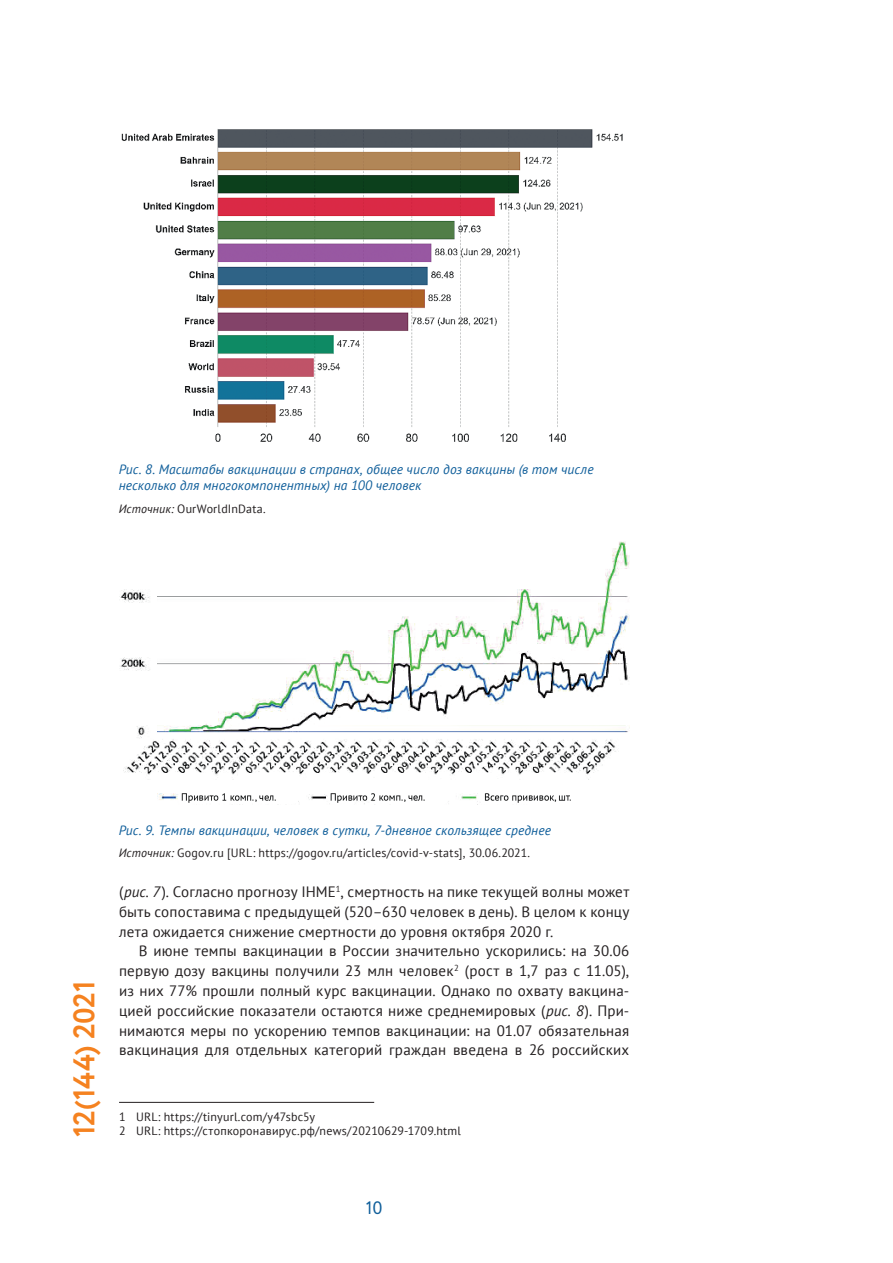
<style>
.page{position:relative;width:893px;height:1263px;background:#fff}
.page>*{position:absolute;margin:0;border:0;box-sizing:border-box;transform-origin:0 0}
.t1{font:700 30px "Circe";letter-spacing:-.01em;color:#f58220}
.t2{font:18px "Circe";color:#0f5e9a}
.t3{font:15px/19.8px "PT Sans";letter-spacing:.015em;color:#231f20;text-align:justify}
.t4{font:italic 13.5px/16.2px "PT Sans";letter-spacing:.005em;color:#0f5e9a}
.t5{font:12px/14.4px "PT Sans";letter-spacing:.015em;color:#231f20}
.s1{font-style:italic}
</style>
<div class="page">
<hr style="left:119px;top:1102px;width:255px;height:1px;background:#231f20">
<img style="left:121px;top:129px;width:502px;height:313px">
<img style="left:119px;top:541px;width:510px;height:264px">
<p class="t4" style="left:119px;top:461px;width:476px">Рис. 8. Масштабы вакцинации в странах, общее число доз вакцины (в том числе несколько для многокомпонентных) на 100 человек</p>
<p class="t5" style="left:119px;top:502px;width:148px"><span class="s1">Источник:</span> OurWorldInData.</p>
<h1 class="t1" style="left:64px;top:1137px;width:158px;rotate:-90deg">12(144) 2021</h1>
<p class="t4" style="left:119px;top:821px;width:434px">Рис. 9. Темпы вакцинации, человек в сутки, 7-дневное скользящее среднее</p>
<p class="t5" style="left:119px;top:846px;width:413px"><span class="s1">Источник:</span> Gogov.ru [URL: https://gogov.ru/articles/covid-v-stats], 30.06.2021.</p>
<p class="t3" style="left:119px;top:881px;width:512px">(<span class="s1">рис. 7</span>). Согласно прогнозу IHME<sup>1</sup>, смертность на пике текущей волны может быть сопоставима с предыдущей (520–630 человек в день). В целом к концу лета ожидается снижение смертности до уровня октября 2020 г.</p>
<p class="t3" style="left:119px;top:941px;width:512px;text-indent:20px">В июне темпы вакцинации в России значительно ускорились: на 30.06 первую дозу вакцины получили 23 млн человек<sup>2</sup> (рост в 1,7 раз с 11.05), из них 77% прошли полный курс вакцинации. Однако по охвату вакцина&shy;цией российские показатели остаются ниже среднемировых (<span class="s1">рис. 8</span>). При&shy;нимаются меры по ускорению темпов вакцинации: на 01.07 обязательная вакцинация для отдельных категорий граждан введена в 26 российских</p>
<p class="t5" style="left:119px;top:1109px;width:343px">1 URL: https://tinyurl.com/y47sbc5y<br>2 URL: https://стопкоронавирус.рф/news/20210629-1709.html</p>
<p class="t2" style="left:366px;top:1196px;width:18px">10</p>
</div>
